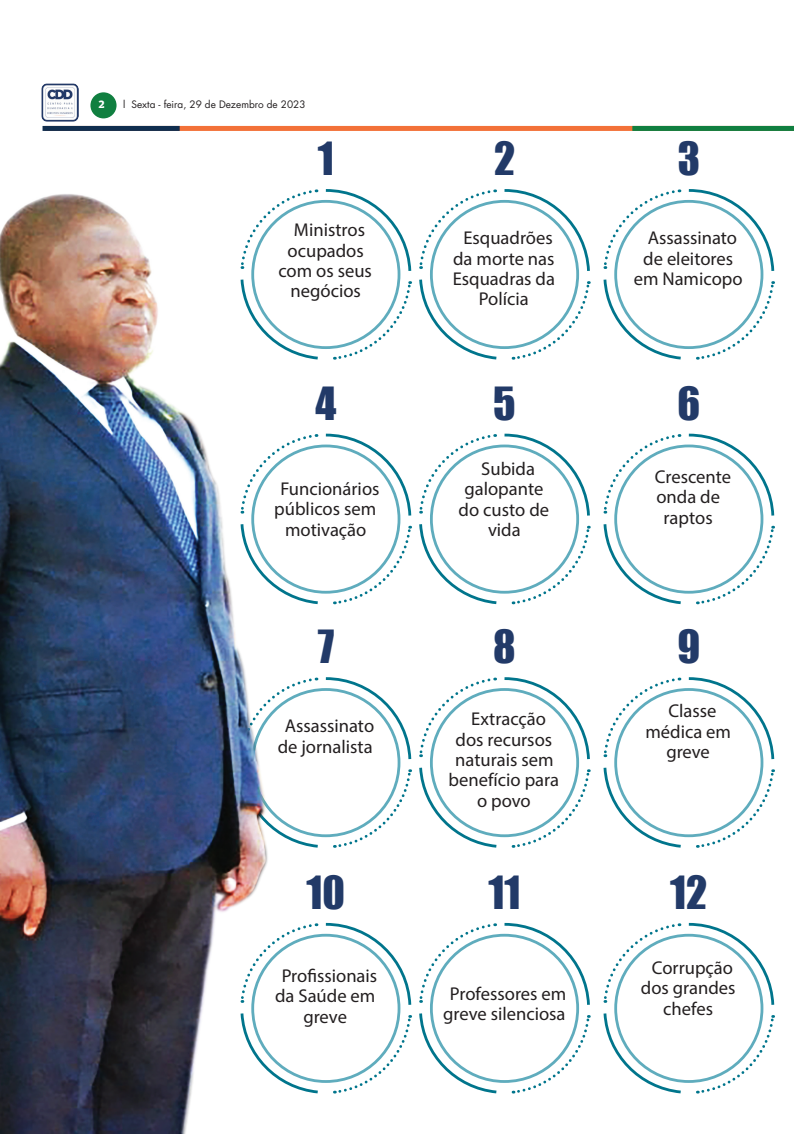
<style>
.page{position:relative;width:794px;height:1134px;background:#fff}
.page>*{position:absolute;margin:0;border:0;box-sizing:border-box;transform-origin:0 0}
.t1{font:42px "Impact";color:#223a68}
.t2{font:18.6px/20.3px "Myriad Pro";color:#231f20;text-align:center}
.t3{font:10px "Futura LT";color:#231f20}
.t4{font:700 10px "Popular";color:#fff}
</style>
<div class="page">
<div style="left:45px;top:126px;width:749px;height:5px;background:#f37138"></div>
<div style="left:632px;top:126px;width:162px;height:5px;background:#107f40"></div>
<div style="left:43px;top:126px;width:137px;height:5px;background:#102e4f"></div>
<div style="left:90px;top:92px;width:27px;height:26px;background:#107f40;border-radius:50%"></div>
<img style="left:41px;top:84px;width:38px;height:37px">
<svg style="left:603px;top:189px;width:172px;height:171px"></svg>
<div style="left:622px;top:208px;width:133px;height:133px;background:#fff;border-radius:50%"></div>
<svg style="left:278px;top:433px;width:313px;height:172px"></svg>
<div style="left:260px;top:453px;width:132px;height:132px;background:#fff;border-radius:50%"></div>
<svg style="left:603px;top:433px;width:172px;height:172px"></svg>
<div style="left:622px;top:453px;width:133px;height:132px;background:#fff;border-radius:50%"></div>
<svg style="left:603px;top:677px;width:172px;height:171px"></svg>
<div style="left:622px;top:696px;width:133px;height:133px;background:#fff;border-radius:50%"></div>
<svg style="left:603px;top:922px;width:172px;height:172px"></svg>
<div style="left:622px;top:942px;width:133px;height:132px;background:#fff;border-radius:50%"></div>
<svg style="left:278px;top:677px;width:313px;height:171px"></svg>
<div style="left:438px;top:696px;width:132px;height:133px;background:#fff;border-radius:50%"></div>
<svg style="left:278px;top:922px;width:313px;height:172px"></svg>
<div style="left:438px;top:942px;width:132px;height:132px;background:#fff;border-radius:50%"></div>
<svg style="left:278px;top:189px;width:313px;height:171px"></svg>
<div style="left:438px;top:208px;width:132px;height:133px;background:#fff;border-radius:50%"></div>
<img style="left:0;top:194px;width:278px;height:940px">
<p class="t4" style="left:99px;top:98px;width:7px">2</p>
<p class="t3" style="left:123px;top:98px;width:184px">l Sexta - feira, 29 de Dezembro de 2023</p>
<h1 class="t1" style="left:318px;top:126px;width:18px">1</h1>
<p class="t2" style="left:278px;top:220px;width:95px">Ministros ocupados com os seus negócios</p>
<h1 class="t1" style="left:315px;top:370px;width:22px">4</h1>
<p class="t2" style="left:274px;top:478px;width:107px">Funcionários públicos sem motivação</p>
<h1 class="t1" style="left:318px;top:614px;width:18px">7</h1>
<p class="t2" style="left:278px;top:716px;width:98px">Assassinato de jornalista</p>
<h1 class="t1" style="left:307px;top:860px;width:40px">10</h1>
<p class="t2" style="left:275px;top:965px;width:104px">Profissionais da Saúde em greve</p>
<h1 class="t1" style="left:494px;top:126px;width:23px">2</h1>
<p class="t2" style="left:453px;top:228px;width:104px">Esquadrões da morte nas<br>Esquadras da<br>Polícia</p>
<h1 class="t1" style="left:493px;top:370px;width:24px">5</h1>
<p class="t2" style="left:458px;top:458px;width:92px">Subida galopante do custo de vida</p>
<h1 class="t1" style="left:493px;top:614px;width:24px">8</h1>
<p class="t2" style="left:448px;top:709px;width:112px">Extracção<br>dos recursos naturais sem benefício para o povo</p>
<h1 class="t1" style="left:488px;top:860px;width:34px">11</h1>
<p class="t2" style="left:443px;top:983px;width:125px">Professores em greve silenciosa</p>
<h1 class="t1" style="left:677px;top:126px;width:24px">3</h1>
<p class="t2" style="left:634px;top:228px;width:110px">Assassinato de eleitores em Namicopo</p>
<h1 class="t1" style="left:677px;top:370px;width:24px">6</h1>
<p class="t2" style="left:655px;top:466px;width:78px">Crescente onda de raptos</p>
<h1 class="t1" style="left:677px;top:614px;width:24px">9</h1>
<p class="t2" style="left:645px;top:701px;width:87px">Classe médica em greve</p>
<h1 class="t1" style="left:670px;top:860px;width:39px">12</h1>
<p class="t2" style="left:641px;top:957px;width:96px">Corrupção dos grandes chefes</p>
</div>
